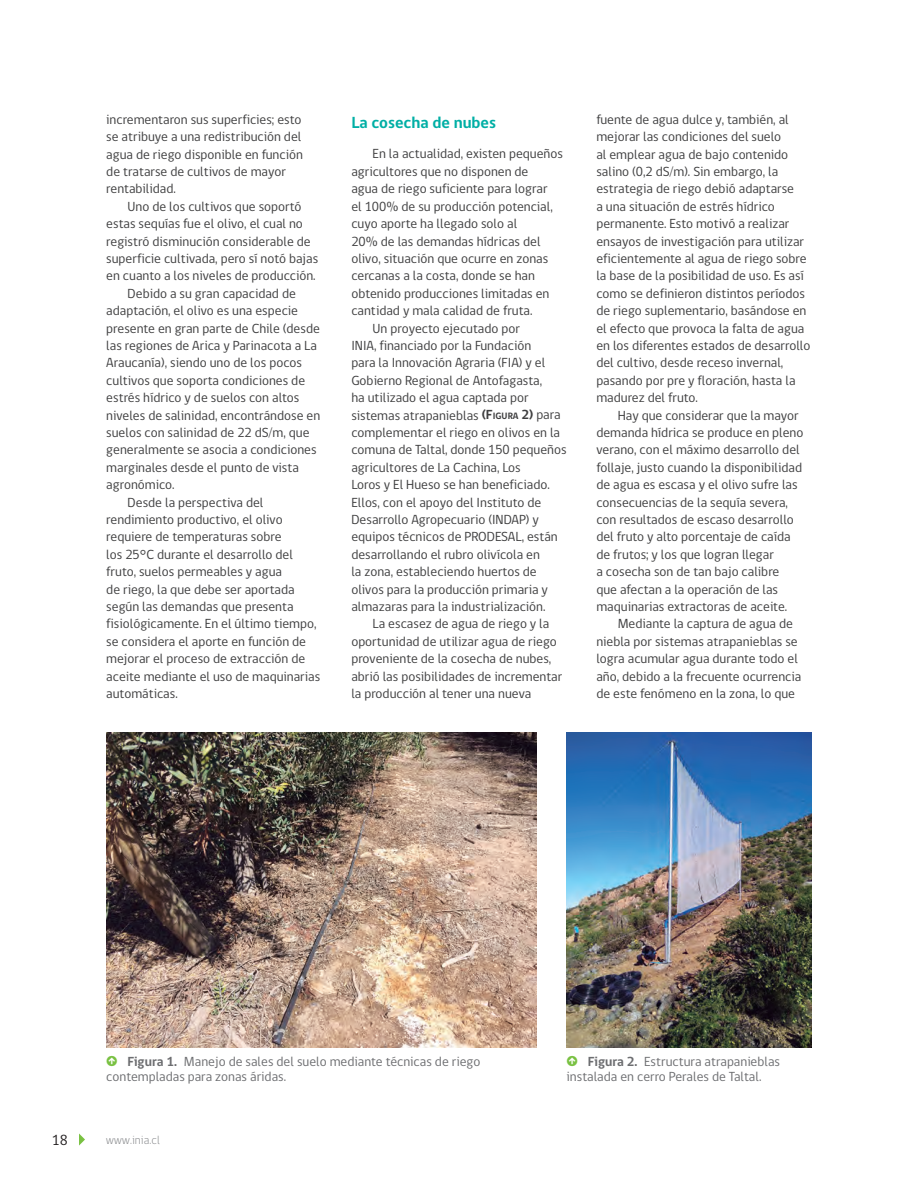
<style>
.page{position:relative;width:918px;height:1188px;background:#fff}
.page>*{position:absolute;margin:0;border:0;box-sizing:border-box;transform-origin:0 0}
.TXTGRAL_subtitulo{font:700 16.5px "gob CL";color:#00afa5}
.t1{font:15px "gob CL";color:#231f20}
.TXTGRAL_texto{font:13.5px/17.4px "gob CL";color:#3e3e3f}
.FIGURAS_texto{font:13.5px/15px "gob CL";color:#6c6d70}
.t2{font:300 12px "gob CL";letter-spacing:.01em;color:#808285}
.s1{font-weight:700}
.s2{font-weight:700;font-size:9.45px}
.s3{font-family:"Klavika Arrows";font-weight:700;font-size:15px;color:#79c142}
</style>
<div class="page">
<svg style="left:79px;top:1134px;width:6px;height:12px"></svg>
<img style="left:106px;top:733px;width:431px;height:314px">
<img style="left:567px;top:733px;width:245px;height:314px">
<p class="TXTGRAL_texto" style="left:106px;top:111px;width:198px">incrementaron sus superficies; esto se atribuye a una redistribución del agua de riego disponible en función de tratarse de cultivos de mayor rentabilidad.</p>
<p class="TXTGRAL_texto" style="left:106px;top:198px;width:214px;text-indent:21px">Uno de los cultivos que soportó estas sequías fue el olivo, el cual no registró disminución considerable de superficie cultivada, pero sí notó bajas en cuanto a los niveles de producción.</p>
<p class="TXTGRAL_texto" style="left:106px;top:285px;width:215px;text-indent:21px">Debido a su gran capacidad de adaptación, el olivo es una especie presente en gran parte de Chile (desde las regiones de Arica y Parinacota a La Araucanía), siendo uno de los pocos cultivos que soporta condiciones de estrés hídrico y de suelos con altos niveles de salinidad, encontrándose en suelos con salinidad de 22 dS/m, que generalmente se asocia a condiciones marginales desde el punto de vista agronómico.</p>
<p class="TXTGRAL_texto" style="left:106px;top:494px;width:216px;text-indent:21px">Desde la perspectiva del rendimiento productivo, el olivo requiere de temperaturas sobre<br>los 25°C durante el desarrollo del fruto, suelos permeables y agua<br>de riego, la que debe ser aportada según las demandas que presenta fisiológicamente. En el último tiempo, se considera el aporte en función de mejorar el proceso de extracción de aceite mediante el uso de maquinarias automáticas.</p>
<p class="TXTGRAL_subtitulo" style="left:351px;top:111px;width:146px">La cosecha de nubes</p>
<p class="TXTGRAL_texto" style="left:351px;top:146px;width:213px;text-indent:21px">En la actualidad, existen pequeños agricultores que no disponen de<br>agua de riego suficiente para lograr<br>el 100% de su producción potencial, cuyo aporte ha llegado solo al<br>20% de las demandas hídricas del olivo, situación que ocurre en zonas cercanas a la costa, donde se han obtenido producciones limitadas en cantidad y mala calidad de fruta.</p>
<p class="TXTGRAL_texto" style="left:351px;top:320px;width:217px;text-indent:21px">Un proyecto ejecutado por<br>INIA, financiado por la Fundación<br>para la Innovación Agraria (FIA) y el Gobierno Regional de Antofagasta,<br>ha utilizado el agua captada por sistemas atrapanieblas <span class="s1">(F</span><span class="s2">IGURA</span> <span class="s1">2)</span> para complementar el riego en olivos en la comuna de Taltal, donde 150 pequeños agricultores de La Cachina, Los<br>Loros y El Hueso se han beneficiado.<br>Ellos, con el apoyo del Instituto de Desarrollo Agropecuario (INDAP) y equipos técnicos de PRODESAL, están desarrollando el rubro olivícola en<br>la zona, estableciendo huertos de olivos para la producción primaria y almazaras para la industrialización.</p>
<p class="TXTGRAL_texto" style="left:351px;top:615px;width:213px;text-indent:21px">La escasez de agua de riego y la oportunidad de utilizar agua de riego proveniente de la cosecha de nubes, abrió las posibilidades de incrementar la producción al tener una nueva</p>
<p class="TXTGRAL_texto" style="left:596px;top:111px;width:216px">fuente de agua dulce y, también, al mejorar las condiciones del suelo<br>al emplear agua de bajo contenido salino (0,2 dS/m). Sin embargo, la estrategia de riego debió adaptarse<br>a una situación de estrés hídrico permanente. Esto motivó a realizar ensayos de investigación para utilizar eficientemente al agua de riego sobre la base de la posibilidad de uso. Es así como se definieron distintos períodos de riego suplementario, basándose en el efecto que provoca la falta de agua en los diferentes estados de desarrollo del cultivo, desde receso invernal, pasando por pre y floración, hasta la madurez del fruto.</p>
<p class="TXTGRAL_texto" style="left:596px;top:407px;width:209px;text-indent:21px">Hay que considerar que la mayor demanda hídrica se produce en pleno verano, con el máximo desarrollo del follaje, justo cuando la disponibilidad de agua es escasa y el olivo sufre las consecuencias de la sequía severa, con resultados de escaso desarrollo del fruto y alto porcentaje de caída de frutos; y los que logran llegar<br>a cosecha son de tan bajo calibre que afectan a la operación de las maquinarias extractoras de aceite.</p>
<p class="TXTGRAL_texto" style="left:596px;top:615px;width:206px;text-indent:21px">Mediante la captura de agua de niebla por sistemas atrapanieblas se logra acumular agua durante todo el año, debido a la frecuente ocurrencia de este fenómeno en la zona, lo que</p>
<p class="FIGURAS_texto" style="left:106px;top:1054px;width:376px"><span class="s3">W</span> <span class="s1">Figura 1.</span> Manejo de sales del suelo mediante técnicas de riego contempladas para zonas áridas.</p>
<p class="FIGURAS_texto" style="left:567px;top:1054px;width:215px"><span class="s3">W</span> <span class="s1">Figura 2.</span> Estructura atrapanieblas instalada en cerro Perales de Taltal.</p>
<p class="t1" style="left:52px;top:1130px;width:18px">18</p>
<p class="t2" style="left:106px;top:1132px;width:55px">www.inia.cl</p>
</div>
